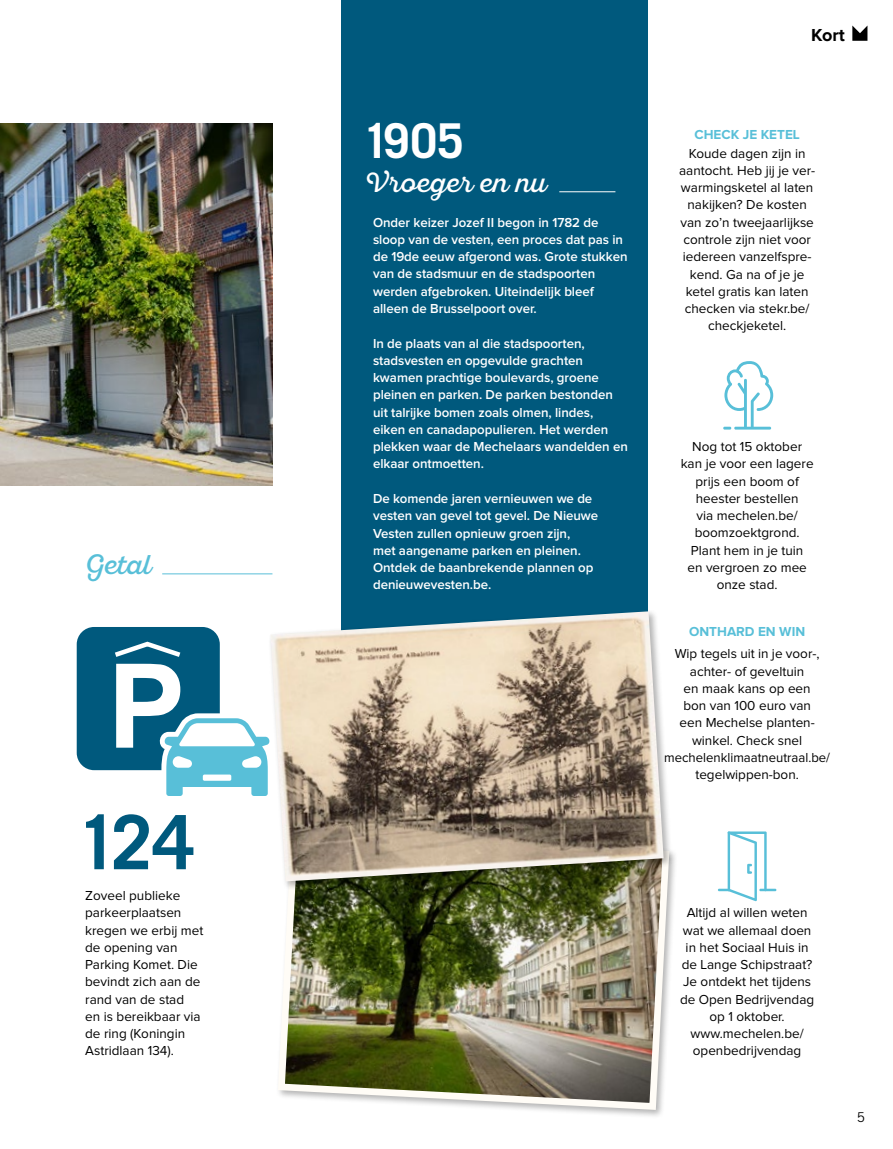
<style>
.page{position:relative;width:893px;height:1149px;background:#fff}
.page>*{position:absolute;margin:0;border:0;box-sizing:border-box;transform-origin:0 0}
.t1{font:700 75px "Trade Gothic LT Std";color:#00597d}
.t2{font:700 48px "Trade Gothic LT Std";color:#fff}
.t3{font:27px "Sant Elia Script";color:#fff}
.t4{font:27px "Sant Elia Script";color:#58bfd8}
.t5{font:700 18px "Proxima Nova";color:#000}
.t6{font:13.5px/17.2px "Proxima Nova";color:#000;text-align:center}
.t7{font:600 13.5px/17.2px "Proxima Nova";letter-spacing:-.005em;color:#fff}
.t8{font:700 13.5px "Proxima Nova";color:#58bfd8}
.t9{font:13.5px "Trade Gothic LT Std";color:#000}
</style>
<div class="page">
<div style="left:341px;top:0;width:306px;height:1063px;background:#00597d"></div>
<img style="left:0;top:123px;width:272px;height:362px">
<hr style="left:162px;top:573px;width:110px;height:1px;background:#58bfd8">
<img style="left:279px;top:890px;width:394px;height:223px">
<hr style="left:559px;top:191px;width:56px;height:1px;background:#fff">
<div style="left:268px;top:608px;width:405px;height:282px;background:#000;opacity:.3"></div>
<img style="left:270px;top:611px;width:394px;height:270px">
<svg style="left:77px;top:626px;width:194px;height:169px"></svg>
<svg style="left:852px;top:26px;width:15px;height:15px"></svg>
<svg style="left:718px;top:831px;width:58px;height:69px"></svg>
<svg style="left:723px;top:361px;width:50px;height:68px"></svg>
<h3 class="t4" style="left:85px;top:549px;width:67px">Getal</h3>
<h1 class="t1" style="left:77px;top:796px;width:119px">124</h1>
<p class="t6" style="left:85px;top:886px;width:120px;text-align:left">Zoveel publieke parkeerplaatsen kregen we erbij met de opening van<br>Parking Komet. Die bevindt zich aan de rand van de stad<br>en is bereikbaar via de ring (Koningin<br>Astridlaan 134).</p>
<h2 class="t2" style="left:363px;top:111px;width:102px">1905</h2>
<h3 class="t3" style="left:365px;top:167px;width:183px">Vroeger en nu</h3>
<p class="t7" style="left:373px;top:214px;width:256px">Onder keizer Jozef II begon in 1782 de sloop van de vesten, een proces dat pas in de 19de eeuw afgerond was. Grote stukken van de stadsmuur en de stadspoorten werden afgebroken. Uiteindelijk bleef alleen de Brusselpoort over.</p>
<p class="t7" style="left:373px;top:334px;width:256px">In de plaats van al die stadspoorten, stadsvesten en opgevulde grachten kwamen prachtige boulevards, groene pleinen en parken. De parken bestonden uit talrijke bomen zoals olmen, lindes, eiken en canadapopulieren. Het werden plekken waar de Mechelaars wandelden en elkaar ontmoetten.</p>
<p class="t7" style="left:373px;top:490px;width:227px">De komende jaren vernieuwen we de vesten van gevel tot gevel. De Nieuwe<br>Vesten zullen opnieuw groen zijn,<br>met aangename parken en pleinen.<br>Ontdek de baanbrekende plannen op denieuwevesten.be.</p>
<h3 class="t5" style="left:811px;top:24px;width:35px">Kort</h3>
<p class="t8" style="left:694px;top:127px;width:107px">CHECK JE KETEL</p>
<p class="t6" style="left:679px;top:145px;width:138px">Koude dagen zijn in aantocht. Heb jij je ver&shy;warmingsketel al laten nakijken? De kosten van zo’n tweejaarlijkse controle zijn niet voor iedereen vanzelfspre&shy;kend. Ga na of je je ketel gratis kan laten checken via stekr.be/ checkjeketel.</p>
<p class="t6" style="left:681px;top:438px;width:134px">Nog tot 15 oktober kan je voor een lagere prijs een boom of heester bestellen<br>via mechelen.be/ boomzoektgrond.<br>Plant hem in je tuin<br>en vergroen zo mee onze stad.</p>
<p class="t8" style="left:689px;top:623px;width:118px">ONTHARD EN WIN</p>
<p class="t6" style="left:664px;top:645px;width:168px">Wip tegels uit in je voor-, achter- of geveltuin<br>en maak kans op een<br>bon van 100 euro van<br>een Mechelse planten&shy;winkel. Check snel mechelenklimaatneutraal.be/ tegelwippen-bon.</p>
<p class="t6" style="left:680px;top:904px;width:136px">Altijd al willen weten wat we allemaal doen in het Sociaal Huis in de Lange Schipstraat?<br>Je ontdekt het tijdens de Open Bedrijvendag op 1 oktober. www.mechelen.be/ openbedrijvendag</p>
<p class="t9" style="left:857px;top:1108px;width:10px">5</p>
</div>
